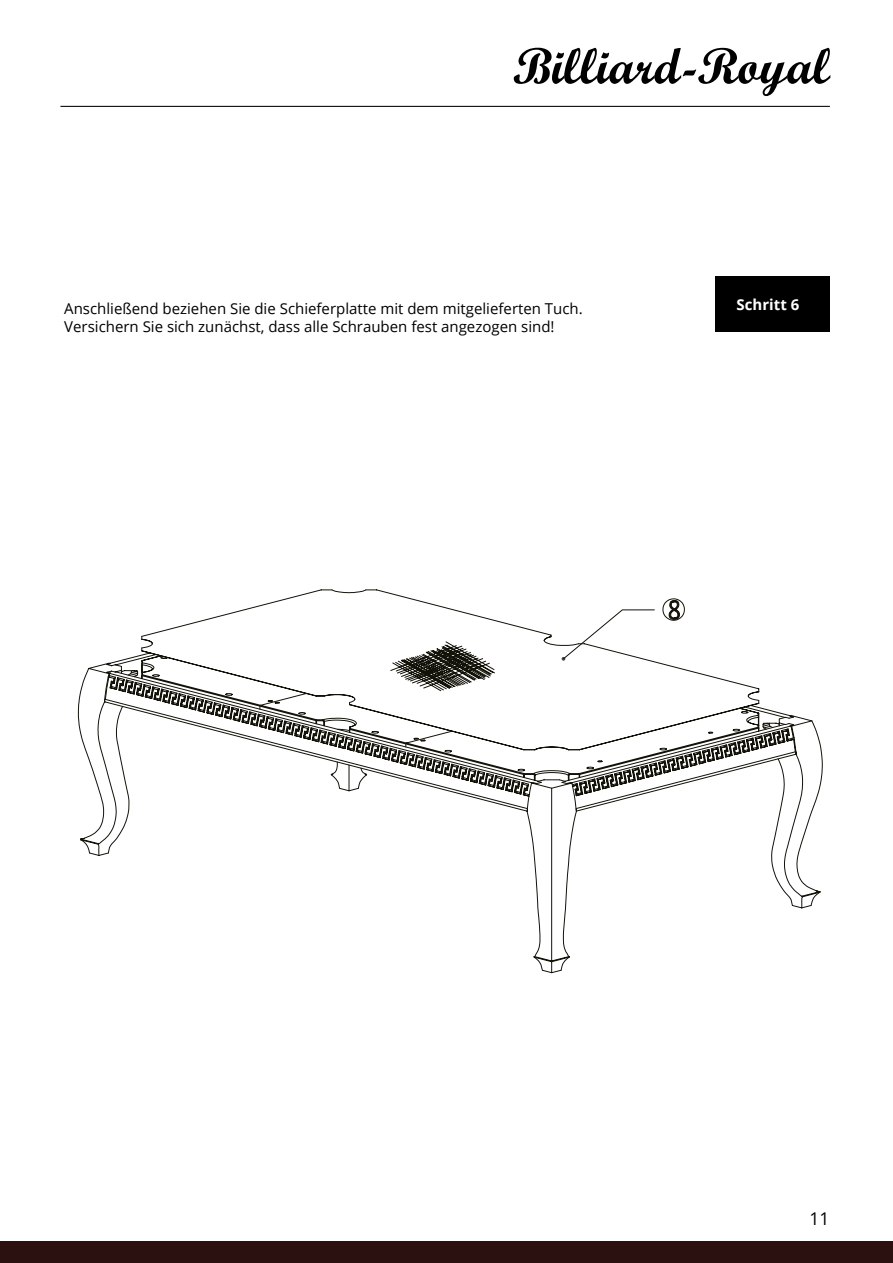
<style>
.page{position:relative;width:893px;height:1263px;background:#fff}
.page>*{position:absolute;margin:0;border:0;box-sizing:border-box;transform-origin:0 0}
.t1{font:50.85px "Script MT Bold";color:#000}
.t2{font:17.55px "Open Sans";color:#000}
.t3{font:15px "Open Sans";color:#000}
.t4{font:700 15px "Open Sans";color:#fff}
</style>
<div class="page">
<div style="left:0;top:1242px;width:893px;height:21px;background:#2c1111"></div>
<hr style="left:60px;top:106px;width:770px;height:1px;background:#000">
<div style="left:715px;top:276px;width:115px;height:56px;background:#000"></div>
<svg style="left:78px;top:664px;width:744px;height:309px"></svg>
<svg style="left:104px;top:589px;width:676px;height:222px"></svg>
<h1 class="t1" style="left:513px;top:35px;width:318px">Billiard-Royal</h1>
<p class="t3" style="left:64px;top:298px;width:520px">Anschließend beziehen Sie die Schieferplatte mit dem mitgelieferten Tuch.</p>
<p class="t4" style="left:737px;top:294px;width:64px">Schritt 6</p>
<p class="t3" style="left:64px;top:316px;width:492px">Versichern Sie sich zunächst, dass alle Schrauben fest angezogen sind!</p>
<p class="t2" style="left:809px;top:1206px;width:22px">11</p>
</div>
